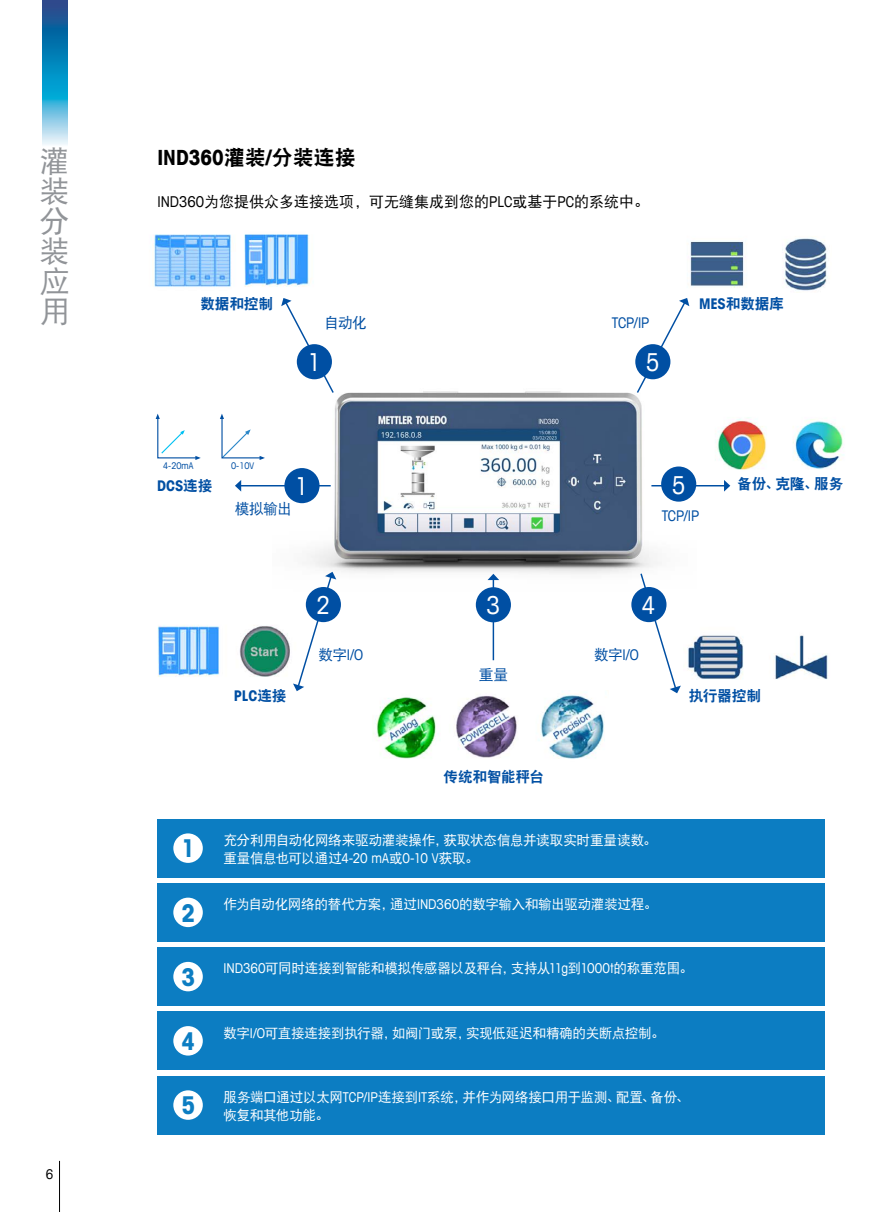
<style>
.page{position:relative;width:893px;height:1212px;background:#fff}
.page>*{position:absolute;margin:0;border:0;box-sizing:border-box;transform-origin:0 0}
.t1{font:30px/30px "DFP Hei W5";color:#919498;text-align:justify}
.t2{font:condensed 24.75px "Avant Garde Com";color:#fff}
.t3{font:24.45px "Avant Gardefor MT Bd";color:#0c7dc2}
.t4{font:700 condensed 21px "Avant Garde Com";color:#000}
.t5{font:15px "DFP Hei W5";color:#000}
.t6{font:14.7px "DFP Hei W9";letter-spacing:-.015em;color:#004fa3}
.t7{font:condensed 14.7px "Avant Garde Com";letter-spacing:-.01em;color:#004fa3}
.t8{font:700 condensed 14.7px "Avant Garde Com";letter-spacing:-.005em;color:#004fa3}
.t9{font:14.7px "DFP Hei W5";letter-spacing:-.025em;color:#004fa3}
.t10{font:13.65px/18.3px "DFP Hei W5";letter-spacing:-.025em;color:#fff}
.t11{font:condensed 13.5px "Avant Garde Com";color:#000}
.t12{font:condensed 9.3px "Avant Garde Com";color:#004fa3}
.s1{font-family:"DFP Hei W9";font-weight:400;font-stretch:normal}
.s2{font-family:"Avant Garde Com";font-stretch:condensed}
.s3{font-family:"Avant Garde Com";font-weight:700;font-stretch:condensed}
.s4{font-family:"DFP Hei W5";font-stretch:normal}
</style>
<div class="page">
<hr style="left:59px;top:1161px;width:1px;height:51px;background:#000">
<img style="left:273px;top:391px;width:423px;height:200px">
<img style="left:157px;top:625px;width:133px;height:52px">
<img style="left:688px;top:635px;width:140px;height:45px">
<img style="left:43px;top:0;width:24px;height:145px">
<svg style="left:281px;top:298px;width:54px;height:96px"></svg>
<svg style="left:635px;top:298px;width:54px;height:96px"></svg>
<hr style="left:240px;top:485px;width:91px;height:1px;background:#004fa3">
<svg style="left:235px;top:480px;width:6px;height:12px"></svg>
<hr style="left:493px;top:579px;width:1px;height:81px;background:#004fa3">
<svg style="left:488px;top:574px;width:11px;height:6px"></svg>
<hr style="left:651px;top:485px;width:74px;height:1px;background:#004fa3">
<svg style="left:724px;top:480px;width:6px;height:12px"></svg>
<svg style="left:293px;top:572px;width:43px;height:119px"></svg>
<svg style="left:639px;top:572px;width:42px;height:121px"></svg>
<div style="left:297px;top:344px;width:35px;height:35px;background:#004fa3;border-radius:50%"></div>
<div style="left:635px;top:344px;width:35px;height:35px;background:#004fa3;border-radius:50%"></div>
<div style="left:284px;top:468px;width:36px;height:35px;background:#004fa3;border-radius:50%"></div>
<div style="left:661px;top:466px;width:35px;height:36px;background:#004fa3;border-radius:50%"></div>
<div style="left:306px;top:587px;width:35px;height:35px;background:#004fa3;border-radius:50%"></div>
<div style="left:631px;top:587px;width:35px;height:35px;background:#004fa3;border-radius:50%"></div>
<div style="left:476px;top:587px;width:35px;height:35px;background:#004fa3;border-radius:50%"></div>
<img style="left:690px;top:238px;width:138px;height:53px">
<img style="left:715px;top:417px;width:129px;height:53px">
<img style="left:373px;top:695px;width:232px;height:64px">
<img style="left:154px;top:234px;width:157px;height:53px">
<div style="left:157px;top:819px;width:668px;height:58px;background:#0c7dc2"></div>
<div style="left:157px;top:883px;width:668px;height:59px;background:#0c7dc2"></div>
<div style="left:157px;top:947px;width:668px;height:59px;background:#0c7dc2"></div>
<div style="left:157px;top:1012px;width:668px;height:58px;background:#0c7dc2"></div>
<div style="left:157px;top:1076px;width:668px;height:58px;background:#0c7dc2"></div>
<div style="left:173px;top:833px;width:30px;height:30px;background:#fff;border-radius:50%"></div>
<div style="left:173px;top:898px;width:30px;height:29px;background:#fff;border-radius:50%"></div>
<div style="left:173px;top:962px;width:30px;height:29px;background:#fff;border-radius:50%"></div>
<div style="left:173px;top:1026px;width:30px;height:29px;background:#fff;border-radius:50%"></div>
<div style="left:173px;top:1090px;width:30px;height:30px;background:#fff;border-radius:50%"></div>
<svg style="left:156px;top:414px;width:45px;height:46px"></svg>
<svg style="left:220px;top:414px;width:45px;height:46px"></svg>
<h1 class="t1" style="left:40px;top:145px;width:30px">灌装分装应用</h1>
<p class="t11" style="left:46px;top:1166px;width:9px">6</p>
<h3 class="t4" style="left:157px;top:144px;width:200px">IND360<span class="s1">灌装</span>/<span class="s1">分装连接</span></h3>
<p class="t5" style="left:157px;top:193px;width:493px"><span class="s2">IND360</span>为您提供众多连接选项，可无缝集成到您的<span class="s2">PLC</span>或基于<span class="s2">PC</span>的系统中。</p>
<p class="t6" style="left:200px;top:295px;width:74px">数据和控制</p>
<p class="t9" style="left:324px;top:315px;width:44px">自动化</p>
<p class="t7" style="left:612px;top:314px;width:39px">TCP/IP</p>
<h2 class="t2" style="left:307px;top:347px;width:15px">1</h2>
<h2 class="t2" style="left:646px;top:347px;width:15px">5</h2>
<p class="t6" style="left:699px;top:295px;width:86px"><span class="s3">MES</span>和数据库</p>
<p class="t12" style="left:163px;top:460px;width:32px">4-20mA</p>
<p class="t12" style="left:231px;top:460px;width:25px">0-10V</p>
<p class="t8" style="left:157px;top:476px;width:57px">DCS<span class="s1">连接</span></p>
<h2 class="t2" style="left:295px;top:471px;width:15px">1</h2>
<h2 class="t2" style="left:672px;top:469px;width:15px">5</h2>
<p class="t6" style="left:737px;top:476px;width:108px">备份、克隆、服务</p>
<p class="t9" style="left:235px;top:501px;width:59px">模拟输出</p>
<p class="t7" style="left:662px;top:507px;width:39px">TCP/IP</p>
<h3 class="t3" style="left:181px;top:833px;width:15px">1</h3>
<h3 class="t3" style="left:181px;top:897px;width:15px">2</h3>
<h3 class="t3" style="left:181px;top:961px;width:15px">3</h3>
<h3 class="t3" style="left:181px;top:1025px;width:15px">4</h3>
<h3 class="t3" style="left:181px;top:1090px;width:15px">5</h3>
<h2 class="t2" style="left:316px;top:590px;width:15px">2</h2>
<h2 class="t2" style="left:486px;top:590px;width:15px">3</h2>
<h2 class="t2" style="left:642px;top:590px;width:15px">4</h2>
<p class="t8" style="left:234px;top:686px;width:54px">PLC<span class="s1">连接</span></p>
<p class="t7" style="left:318px;top:646px;width:46px"><span class="s4">数字</span>I/O</p>
<p class="t9" style="left:479px;top:667px;width:31px">重量</p>
<p class="t6" style="left:443px;top:768px;width:102px">传统和智能秤台</p>
<p class="t7" style="left:594px;top:646px;width:46px"><span class="s4">数字</span>I/O</p>
<p class="t10" style="left:223px;top:830px;width:435px">充分利用自动化网络来驱动灌装操作，获取状态信息并读取实时重量读数。重量信息也可以通过<span class="s2">4-20 mA</span>或<span class="s2">0-10 V</span>获取。</p>
<p class="t10" style="left:223px;top:895px;width:436px">作为自动化网络的替代方案，通过<span class="s2">IND360</span>的数字输入和输出驱动灌装过程。</p>
<p class="t6" style="left:689px;top:688px;width:74px">执行器控制</p>
<p class="t10" style="left:223px;top:959px;width:471px"><span class="s2">IND360</span>可同时连接到智能和模拟传感器以及秤台，支持从<span class="s2">11g</span>到<span class="s2">1000t</span>的称重范围。</p>
<p class="t10" style="left:223px;top:1023px;width:443px">数字<span class="s2">I/O</span>可直接连接到执行器，如阀门或泵，实现低延迟和精确的关断点控制。</p>
<p class="t10" style="left:223px;top:1087px;width:468px">服务端口通过以太网<span class="s2">TCP/IP</span>连接到<span class="s2">IT</span>系统，并作为网络接口用于监测、配置、备份、恢复和其他功能。</p>
</div>
